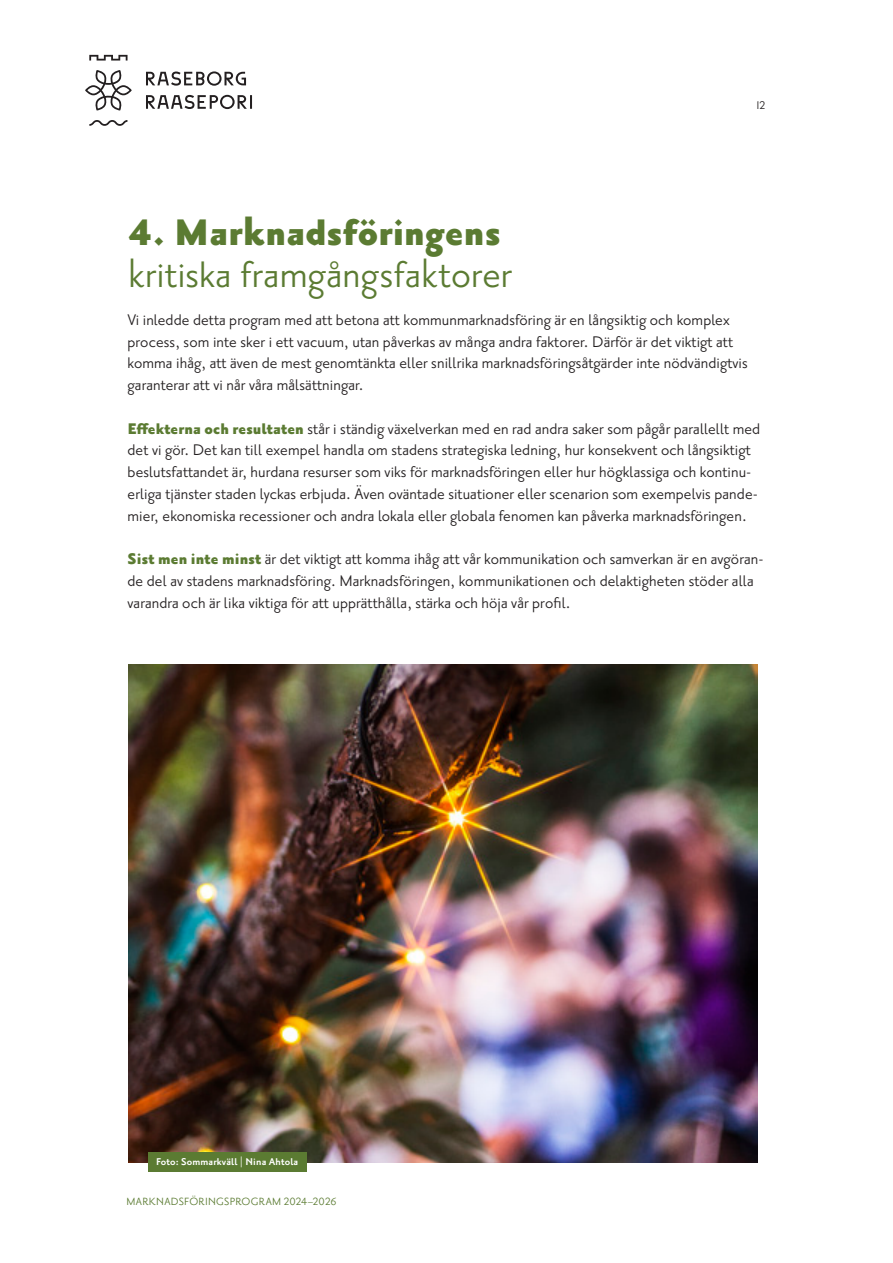
<style>
.page{position:relative;width:893px;height:1263px;background:#fff}
.page>*{position:absolute;margin:0;border:0;box-sizing:border-box;transform-origin:0 0}
.Rubrik_2{font:45px/42px "Priori Sans OT";letter-spacing:.005em;color:#5b7b32}
.Brödtext{font:18.75px/21.8px "Priori Sans OT";letter-spacing:.005em;color:#231f20}
.t1{font:13.5px "Priori Sans OT";color:#231f20}
.t2{font:12.75px "Priori Sans OT";letter-spacing:.02em;color:#5b7b32}
.Bildtext{font:700 12px "Priori Sans OT";letter-spacing:.01em;color:#fff}
.s1{font-weight:900}
.s2{font-weight:900;color:#5b7b32}
</style>
<div class="page">
<svg style="left:85px;top:55px;width:167px;height:71px"></svg>
<img style="left:129px;top:665px;width:629px;height:497px">
<div style="left:148px;top:1152px;width:159px;height:19px;background:#5b7b32"></div>
<p class="Rubrik_2" style="left:129px;top:213px;width:385px"><span class="s1">4. Marknadsföringens </span>kritiska framgångsfaktorer</p>
<p class="t1" style="left:756px;top:98px;width:10px">12</p>
<p class="Brödtext" style="left:128px;top:309px;width:622px">Vi inledde detta program med att betona att kommunmarknadsföring är en långsiktig och komplex process, som inte sker i ett vacuum, utan påverkas av många andra faktorer. Därför är det viktigt att komma ihåg, att även de mest genomtänkta eller snillrika marknadsföringsåtgärder inte nödvändigtvis garanterar att vi når våra målsättningar.</p>
<p class="Brödtext" style="left:128px;top:418px;width:634px"><span class="s2">Effekterna och resultaten</span> står i ständig växelverkan med en rad andra saker som pågår parallellt med det vi gör. Det kan till exempel handla om stadens strategiska ledning, hur konsekvent och långsiktigt beslutsfattandet är, hurdana resurser som viks för marknadsföringen eller hur högklassiga och kontinu&shy;erliga tjänster staden lyckas erbjuda. Även oväntade situationer eller scenarion som exempelvis pande&shy;mier, ekonomiska recessioner och andra lokala eller globala fenomen kan påverka marknadsföringen.</p>
<p class="Brödtext" style="left:128px;top:548px;width:637px"><span class="s2">Sist men inte minst</span> är det viktigt att komma ihåg att vår kommunikation och samverkan är en avgöran&shy;de del av stadens marknadsföring. Marknadsföringen, kommunikationen och delaktigheten stöder alla varandra och är lika viktiga för att upprätthålla, stärka och höja vår profil.</p>
<p class="Bildtext" style="left:156px;top:1155px;width:144px">Foto: Sommarkväll | Nina Ahtola</p>
<p class="t2" style="left:127px;top:1194px;width:212px">MARKNADSFÖRINGSPROGRAM 2024–2026</p>
</div>
